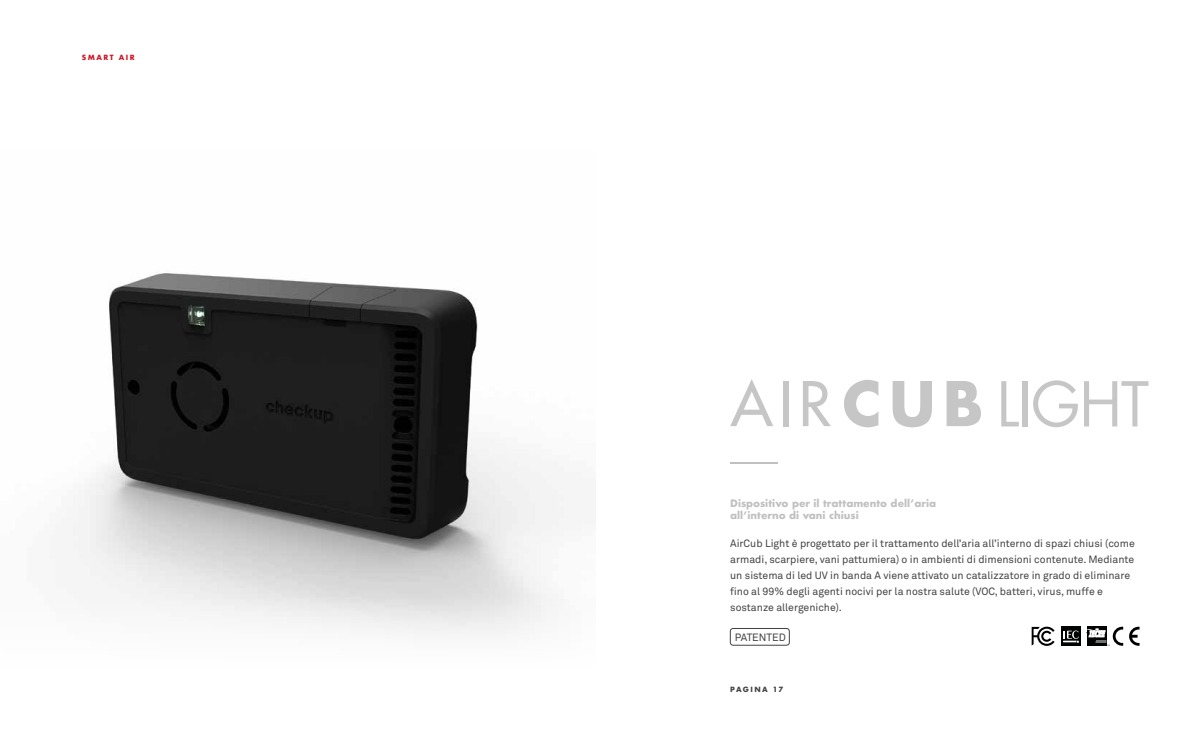
<style>
.page{position:relative;width:1191px;height:752px;background:#fff}
.page>*{position:absolute;margin:0;border:0;box-sizing:border-box;transform-origin:0 0}
.t1{font:60px "Futura";letter-spacing:-.02em;color:#c6c6c6}
.t2{font:10.5px/16px "Akkurat";color:#424241}
.t3{font:700 10px/12px "Futura";color:#c1c0c0}
.t4{font:700 7px "Futura";letter-spacing:.2em;color:#ce1422}
.t5{font:700 7px "Futura";letter-spacing:.19em;color:#424241}
</style>
<div class="page">
<img style="left:73px;top:273px;width:491px;height:361px">
<hr style="left:730px;top:462px;width:47px;height:2px;background:#c1c0c0">
<svg style="left:730px;top:379px;width:43px;height:47px"></svg>
<div style="left:783px;top:381px;width:5px;height:45px;background:#c6c6c6"></div>
<svg style="left:803px;top:381px;width:28px;height:45px"></svg>
<svg style="left:844px;top:379px;width:34px;height:48px"></svg>
<svg style="left:892px;top:381px;width:40px;height:46px"></svg>
<svg style="left:946px;top:381px;width:35px;height:45px"></svg>
<div style="left:730px;top:628px;width:59px;height:17px;border:1px solid #424241;border-radius:3px"></div>
<svg style="left:1129px;top:626px;width:10px;height:19px"></svg>
<svg style="left:1031px;top:626px;width:23px;height:19px"></svg>
<svg style="left:1061px;top:626px;width:20px;height:20px"></svg>
<div style="left:1061px;top:626px;width:19px;height:19px;background:#010202"></div>
<svg style="left:1063px;top:630px;width:16px;height:13px"></svg>
<svg style="left:1087px;top:626px;width:36px;height:19px"></svg>
<p class="t4" style="left:82px;top:52px;width:54px">SMART AIR</p>
<p class="t3" style="left:730px;top:497px;width:207px">Dispositivo per il trattamento dell’aria all’interno di vani chiusi</p>
<h1 class="t1" style="left:996px;top:366px;width:154px">LIGHT</h1>
<p class="t2" style="left:730px;top:535px;width:406px">AirCub Light è progettato per il trattamento dell’aria all’interno di spazi chiusi (come armadi, scarpiere, vani pattumiera) o in ambienti di dimensioni contenute. Mediante un sistema di led UV in banda A viene attivato un catalizzatore in grado di eliminare fino al 99% degli agenti nocivi per la nostra salute (VOC, batteri, virus, muffe e sostanze allergeniche).</p>
<p class="t2" style="left:735px;top:629px;width:53px">PATENTED</p>
<p class="t5" style="left:730px;top:684px;width:55px">PAGINA 17</p>
</div>
